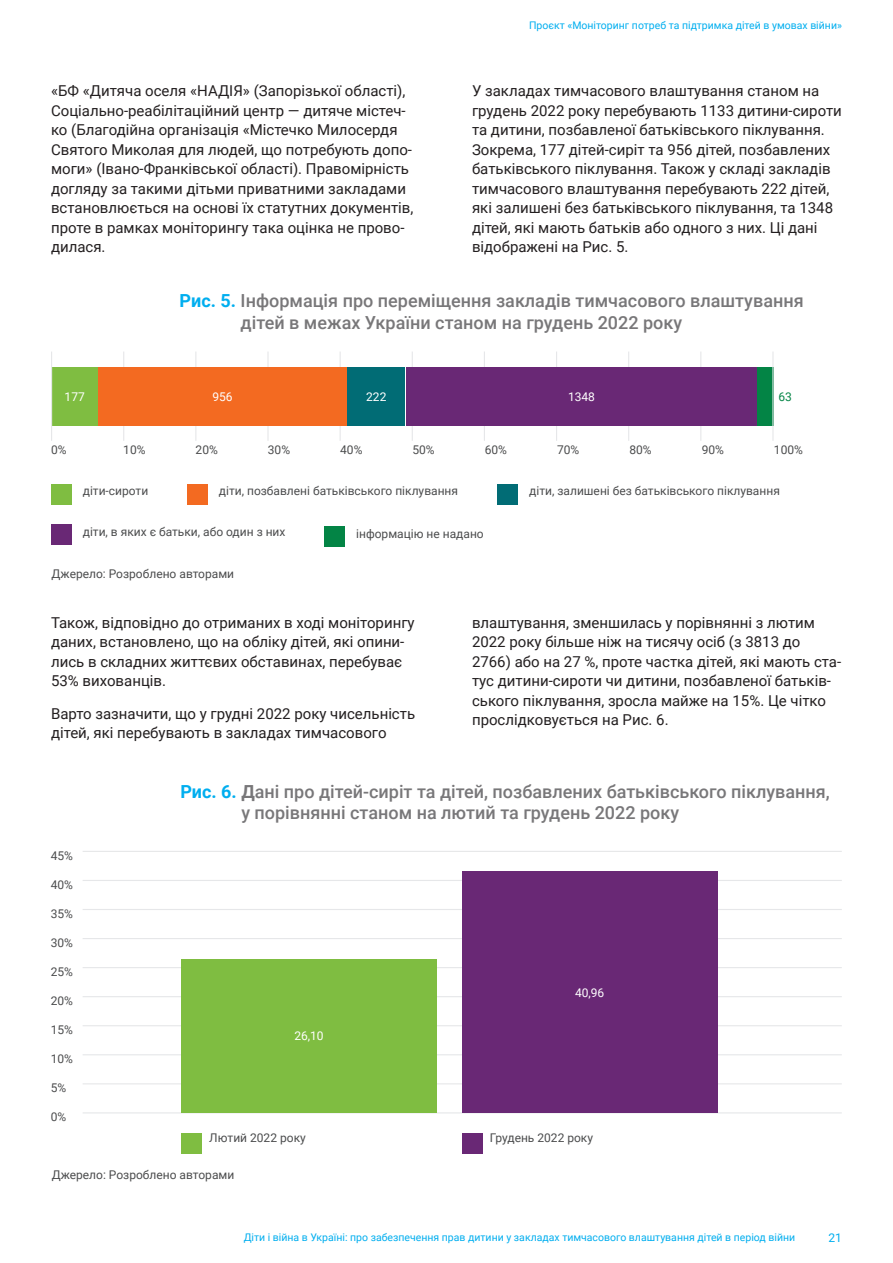
<style>
.page{position:relative;width:893px;height:1263px;background:#fff}
.page>*{position:absolute;margin:0;border:0;box-sizing:border-box;transform-origin:0 0}
.t1{font:500 18px/21.6px "Roboto";color:#787779}
.t2{font:15px/19.5px "Roboto";color:#231f20}
.t3{font:12px "Roboto";color:#4b4c4d}
.t4{font:12px "Roboto";color:#fff}
.t5{font:12px "Roboto";color:#00aeef}
.t6{font:12px "Roboto";color:#038445}
.t7{font:10.5px "Roboto";color:#00aeef}
.s1{font-weight:700;color:#00aeef}
.s2{font-weight:700}
</style>
<div class="page">
<hr style="left:83px;top:851px;width:759px;height:1px;background:#e6e7e9">
<hr style="left:83px;top:880px;width:759px;height:1px;background:#e6e7e9">
<hr style="left:83px;top:909px;width:759px;height:1px;background:#e6e7e9">
<hr style="left:83px;top:938px;width:759px;height:1px;background:#e6e7e9">
<hr style="left:83px;top:967px;width:759px;height:1px;background:#e6e7e9">
<hr style="left:83px;top:996px;width:759px;height:1px;background:#e6e7e9">
<hr style="left:83px;top:1025px;width:759px;height:1px;background:#e6e7e9">
<hr style="left:83px;top:1054px;width:759px;height:1px;background:#e6e7e9">
<hr style="left:83px;top:1083px;width:759px;height:1px;background:#e6e7e9">
<hr style="left:83px;top:1112px;width:759px;height:1px;background:#e6e7e9">
<div style="left:181px;top:959px;width:256px;height:154px;background:#7fbd41"></div>
<div style="left:462px;top:871px;width:255px;height:242px;background:#692875"></div>
<hr style="left:123px;top:351px;width:1px;height:90px;background:#e6e7e9">
<hr style="left:195px;top:351px;width:1px;height:90px;background:#e6e7e9">
<hr style="left:267px;top:351px;width:2px;height:90px;background:#e6e7e9">
<hr style="left:340px;top:351px;width:1px;height:90px;background:#e6e7e9">
<hr style="left:412px;top:351px;width:1px;height:90px;background:#e6e7e9">
<hr style="left:484px;top:351px;width:1px;height:90px;background:#e6e7e9">
<hr style="left:556px;top:351px;width:1px;height:90px;background:#e6e7e9">
<hr style="left:628px;top:351px;width:1px;height:90px;background:#e6e7e9">
<hr style="left:700px;top:351px;width:1px;height:90px;background:#e6e7e9">
<div style="left:52px;top:367px;width:46px;height:58px;background:#7fbd41"></div>
<div style="left:51px;top:484px;width:20px;height:20px;background:#7fbd41"></div>
<div style="left:187px;top:484px;width:21px;height:20px;background:#f36a21"></div>
<div style="left:181px;top:1133px;width:21px;height:20px;background:#7fbd41"></div>
<div style="left:462px;top:1133px;width:20px;height:20px;background:#692875"></div>
<div style="left:51px;top:524px;width:20px;height:21px;background:#692875"></div>
<div style="left:497px;top:484px;width:21px;height:20px;background:#016c75"></div>
<div style="left:324px;top:527px;width:21px;height:20px;background:#038445"></div>
<div style="left:98px;top:367px;width:249px;height:58px;background:#f36a21"></div>
<div style="left:347px;top:367px;width:58px;height:58px;background:#016c75"></div>
<div style="left:406px;top:367px;width:351px;height:58px;background:#692875"></div>
<div style="left:757px;top:367px;width:16px;height:58px;background:#038445"></div>
<hr style="left:51px;top:351px;width:1px;height:90px;background:#e6e7e9">
<hr style="left:772px;top:351px;width:1px;height:90px;background:#e6e7e9">
<p class="t7" style="left:529px;top:18px;width:314px">Проєкт «Моніторинг потреб та підтримка дітей в умовах війни»</p>
<p class="t2" style="left:51px;top:81px;width:364px">«БФ «Дитяча оселя «НАДІЯ» (Запорізької області), Соціально-реабілітаційний центр — дитяче містеч&shy;ко (Благодійна організація «Містечко Милосердя Святого Миколая для людей, що потребують допо&shy;моги» (Івано-Франківської області). Правомірність догляду за такими дітьми приватними закладами встановлюється на основі їх статутних документів, проте в рамках моніторингу така оцінка не прово&shy;дилася.</p>
<p class="t2" style="left:472px;top:81px;width:371px">У закладах тимчасового влаштування станом на грудень 2022 року перебувають 1133 дитини-сироти та дитини, позбавленої батьківського піклування.<br>Зокрема, 177 дітей-сиріт та 956 дітей, позбавлених батьківського піклування. Також у складі закладів тимчасового влаштування перебувають 222 дітей, які залишені без батьківського піклування, та 1348 дітей, які мають батьків або одного з них. Ці дані відображені на Рис. 5.</p>
<p class="t4" style="left:65px;top:388px;width:22px">177</p>
<p class="t3" style="left:51px;top:442px;width:17px">0%</p>
<p class="t1" style="left:241px;top:289px;width:565px;text-indent:-61px"><span class="s1">Рис. 5.</span> Інформація про переміщення закладів тимчасового влаштування дітей в межах України станом на грудень 2022 року</p>
<p class="t4" style="left:212px;top:388px;width:22px">956</p>
<p class="t4" style="left:366px;top:388px;width:22px">222</p>
<p class="t4" style="left:568px;top:388px;width:28px">1348</p>
<p class="t6" style="left:778px;top:388px;width:15px">63</p>
<p class="t3" style="left:123px;top:442px;width:24px">10%</p>
<p class="t3" style="left:196px;top:442px;width:24px">20%</p>
<p class="t3" style="left:268px;top:442px;width:24px">30%</p>
<p class="t3" style="left:340px;top:442px;width:24px">40%</p>
<p class="t3" style="left:412px;top:442px;width:24px">50%</p>
<p class="t3" style="left:485px;top:442px;width:24px">60%</p>
<p class="t3" style="left:557px;top:442px;width:24px">70%</p>
<p class="t3" style="left:629px;top:442px;width:24px">80%</p>
<p class="t3" style="left:702px;top:442px;width:24px">90%</p>
<p class="t3" style="left:774px;top:442px;width:31px">100%</p>
<p class="t3" style="left:219px;top:482px;width:241px">діти, позбавлені батьківського піклування</p>
<p class="t3" style="left:529px;top:482px;width:252px">діти, залишені без батьківського піклування</p>
<p class="t3" style="left:83px;top:482px;width:67px">діти-сироти</p>
<p class="t3" style="left:83px;top:523px;width:204px">діти, в яких є батьки, або один з них</p>
<p class="t3" style="left:356px;top:525px;width:129px">інформацію не надано</p>
<p class="t3" style="left:52px;top:565px;width:184px">Джерело: Розроблено авторами</p>
<p class="t2" style="left:51px;top:612px;width:365px">Також, відповідно до отриманих в ході моніторингу даних, встановлено, що на обліку дітей, які опини&shy;лись в складних життєвих обставинах, перебуває 53% вихованців.</p>
<p class="t2" style="left:51px;top:703px;width:366px">Варто зазначити, що у грудні 2022 року чисельність дітей, які перебувають в закладах тимчасового</p>
<p class="t2" style="left:472px;top:612px;width:371px">влаштування, зменшилась у порівнянні з лютим 2022 року більше ніж на тисячу осіб (з 3813 до 2766) або на 27 %, проте частка дітей, які мають ста&shy;тус дитини-сироти чи дитини, позбавленої батьків&shy;ського піклування, зросла майже на 15%. Це чітко прослідковується на Рис. 6.</p>
<p class="t3" style="left:51px;top:847px;width:24px">45%</p>
<p class="t3" style="left:51px;top:876px;width:24px">40%</p>
<p class="t3" style="left:51px;top:905px;width:24px">35%</p>
<p class="t3" style="left:51px;top:934px;width:24px">30%</p>
<p class="t3" style="left:51px;top:963px;width:24px">25%</p>
<p class="t3" style="left:51px;top:992px;width:24px">20%</p>
<p class="t3" style="left:51px;top:1021px;width:24px">15%</p>
<p class="t3" style="left:51px;top:1050px;width:24px">10%</p>
<p class="t3" style="left:51px;top:1079px;width:17px">5%</p>
<p class="t3" style="left:51px;top:1109px;width:17px">0%</p>
<p class="t1" style="left:241px;top:780px;width:590px;text-indent:-61px"><span class="s1">Рис. 6.</span> <span class="s2">Д</span>ані про дітей-сиріт та дітей, позбавлених батьківського піклування, у порівнянні станом на лютий та грудень 2022 року</p>
<p class="t4" style="left:294px;top:1028px;width:31px">26,10</p>
<p class="t4" style="left:575px;top:984px;width:31px">40,96</p>
<p class="t3" style="left:209px;top:1129px;width:98px">Лютий 2022 року</p>
<p class="t3" style="left:490px;top:1129px;width:105px">Грудень 2022 року</p>
<p class="t3" style="left:52px;top:1167px;width:184px">Джерело: Розроблено авторами</p>
<p class="t7" style="left:244px;top:1230px;width:553px">Діти і війна в Україні: про забезпечення прав дитини у закладах тимчасового влаштування дітей в період війни</p>
<p class="t5" style="left:828px;top:1229px;width:15px">21</p>
</div>
